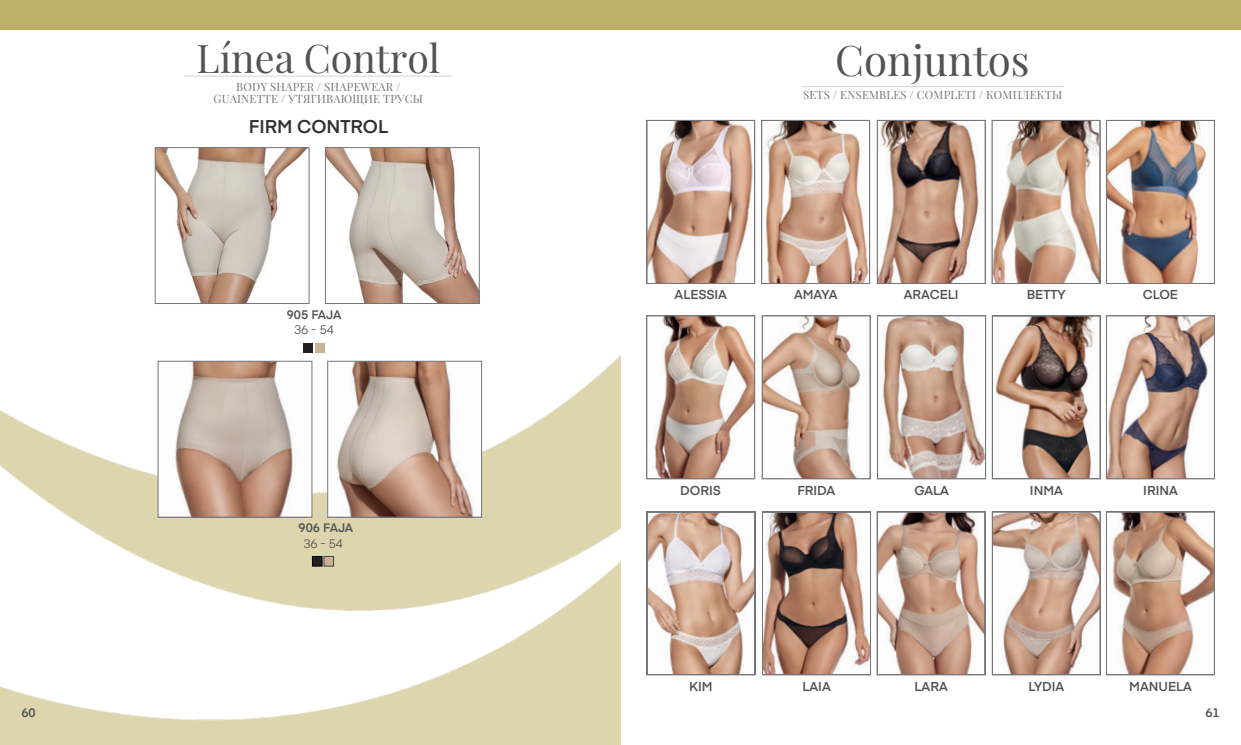
<style>
.page{position:relative;width:1241px;height:745px;background:#fff}
.page>*{position:absolute;margin:0;border:0;box-sizing:border-box;transform-origin:0 0}
.t1{font:42px "Playfair Display";color:#535355}
.t2{font:39.38px "Playfair Display";color:#535355}
.names{font:600 18.38px "Eina 03";color:#312f30}
.names-2{font:600 12.86px "Eina 03";color:#535355}
.names-3{font:600 12.25px "Eina 03";color:#535355}
.braga_talla{font:12.25px "Eina 02";color:#535355}
.TITULO_PEQUEÑO{font:11.38px "Playfair Display";letter-spacing:.02em;color:#757679}
</style>
<div class="page">
<hr style="left:801px;top:86px;width:261px;height:1px;background:#d1d2d4">
<img style="left:879px;top:122px;width:100px;height:159px">
<div style="left:876px;top:120px;width:109px;height:164px;border:1px solid #757679"></div>
<img style="left:882px;top:317px;width:101px;height:159px">
<div style="left:876px;top:315px;width:109px;height:164px;border:1px solid #757679"></div>
<img style="left:764px;top:317px;width:97px;height:159px">
<div style="left:761px;top:315px;width:109px;height:164px;border:1px solid #757679"></div>
<img style="left:649px;top:513px;width:103px;height:159px">
<div style="left:646px;top:511px;width:109px;height:164px;border:1px solid #757679"></div>
<img style="left:1108px;top:317px;width:104px;height:159px">
<div style="left:1105px;top:315px;width:109px;height:164px;border:1px solid #757679"></div>
<img style="left:995px;top:317px;width:100px;height:159px">
<div style="left:991px;top:315px;width:109px;height:164px;border:1px solid #757679"></div>
<img style="left:765px;top:122px;width:102px;height:159px">
<div style="left:761px;top:120px;width:109px;height:164px;border:1px solid #757679"></div>
<img style="left:648px;top:122px;width:104px;height:159px">
<div style="left:646px;top:120px;width:109px;height:164px;border:1px solid #757679"></div>
<img style="left:993px;top:122px;width:104px;height:159px">
<div style="left:991px;top:120px;width:109px;height:164px;border:1px solid #757679"></div>
<img style="left:764px;top:513px;width:104px;height:159px">
<div style="left:762px;top:511px;width:108px;height:164px;border:1px solid #757679"></div>
<img style="left:878px;top:513px;width:104px;height:159px">
<div style="left:876px;top:511px;width:109px;height:164px;border:1px solid #757679"></div>
<img style="left:994px;top:513px;width:104px;height:159px">
<div style="left:991px;top:511px;width:109px;height:164px;border:1px solid #757679"></div>
<img style="left:0;top:75px;width:620px;height:669px">
<hr style="left:184px;top:76px;width:268px;height:1px;background:#d1d2d4">
<div style="left:303px;top:342px;width:10px;height:10px;background:#231f20"></div>
<div style="left:315px;top:342px;width:9px;height:10px;background:#cbb295"></div>
<div style="left:312px;top:556px;width:10px;height:10px;background:#231f20;border:1px solid #000"></div>
<div style="left:324px;top:556px;width:9px;height:10px;background:#cbb295;border:1px solid #414243"></div>
<svg style="left:157px;top:149px;width:150px;height:153px"></svg>
<div style="left:155px;top:147px;width:154px;height:157px;border:1px solid #757679"></div>
<svg style="left:160px;top:362px;width:150px;height:153px"></svg>
<div style="left:158px;top:360px;width:154px;height:157px;border:1px solid #757679"></div>
<svg style="left:327px;top:149px;width:150px;height:153px"></svg>
<div style="left:325px;top:147px;width:154px;height:157px;border:1px solid #757679"></div>
<svg style="left:329px;top:362px;width:151px;height:153px"></svg>
<div style="left:327px;top:360px;width:155px;height:157px;border:1px solid #757679"></div>
<div style="left:0;top:0;width:1240px;height:30px;background:#beaf68"></div>
<img style="left:1108px;top:122px;width:99px;height:159px">
<div style="left:1105px;top:120px;width:109px;height:164px;border:1px solid #757679"></div>
<img style="left:654px;top:317px;width:98px;height:159px">
<div style="left:646px;top:315px;width:109px;height:164px;border:1px solid #757679"></div>
<img style="left:1112px;top:513px;width:100px;height:159px">
<div style="left:1105px;top:511px;width:109px;height:164px;border:1px solid #757679"></div>
<p class="names-3" style="left:21px;top:703px;width:16px">60</p>
<p class="t2" style="left:196px;top:27px;width:245px">Línea Control</p>
<p class="TITULO_PEQUEÑO" style="left:236px;top:77px;width:165px">BODY SHAPER / SHAPEWEAR /</p>
<p class="TITULO_PEQUEÑO" style="left:213px;top:90px;width:211px">GUAINETTE / УТЯГИВАЮЩИЕ ТРУСЫ</p>
<p class="names" style="left:249px;top:112px;width:141px">FIRM CONTROL</p>
<p class="names-3" style="left:287px;top:305px;width:56px">905 FAJA</p>
<p class="braga_talla" style="left:294px;top:320px;width:41px">36 - 54</p>
<p class="names-3" style="left:298px;top:518px;width:56px">906 FAJA</p>
<p class="braga_talla" style="left:303px;top:534px;width:41px">36 - 54</p>
<p class="t1" style="left:835px;top:27px;width:196px">Conjuntos</p>
<p class="TITULO_PEQUEÑO" style="left:803px;top:86px;width:260px">SETS / ENSEMBLES / COMPLETI / КОМПЛЕКТЫ</p>
<p class="names-2" style="left:674px;top:285px;width:54px">ALESSIA</p>
<p class="names-2" style="left:794px;top:285px;width:45px">AMAYA</p>
<p class="names-2" style="left:1026px;top:285px;width:40px">BETTY</p>
<p class="names-2" style="left:903px;top:285px;width:56px">ARACELI</p>
<p class="names-2" style="left:1142px;top:285px;width:37px">CLOE</p>
<p class="names-2" style="left:680px;top:480px;width:42px">DORIS</p>
<p class="names-2" style="left:797px;top:480px;width:39px">FRIDA</p>
<p class="names-2" style="left:914px;top:480px;width:36px">GALA</p>
<p class="names-2" style="left:1029px;top:480px;width:34px">INMA</p>
<p class="names-2" style="left:1143px;top:480px;width:36px">IRINA</p>
<p class="names-2" style="left:689px;top:676px;width:25px">KIM</p>
<p class="names-2" style="left:802px;top:676px;width:30px">LAIA</p>
<p class="names-2" style="left:914px;top:676px;width:35px">LARA</p>
<p class="names-2" style="left:1028px;top:676px;width:37px">LYDIA</p>
<p class="names-2" style="left:1128px;top:676px;width:64px">MANUELA</p>
<p class="names-3" style="left:1205px;top:703px;width:16px">61</p>
</div>
